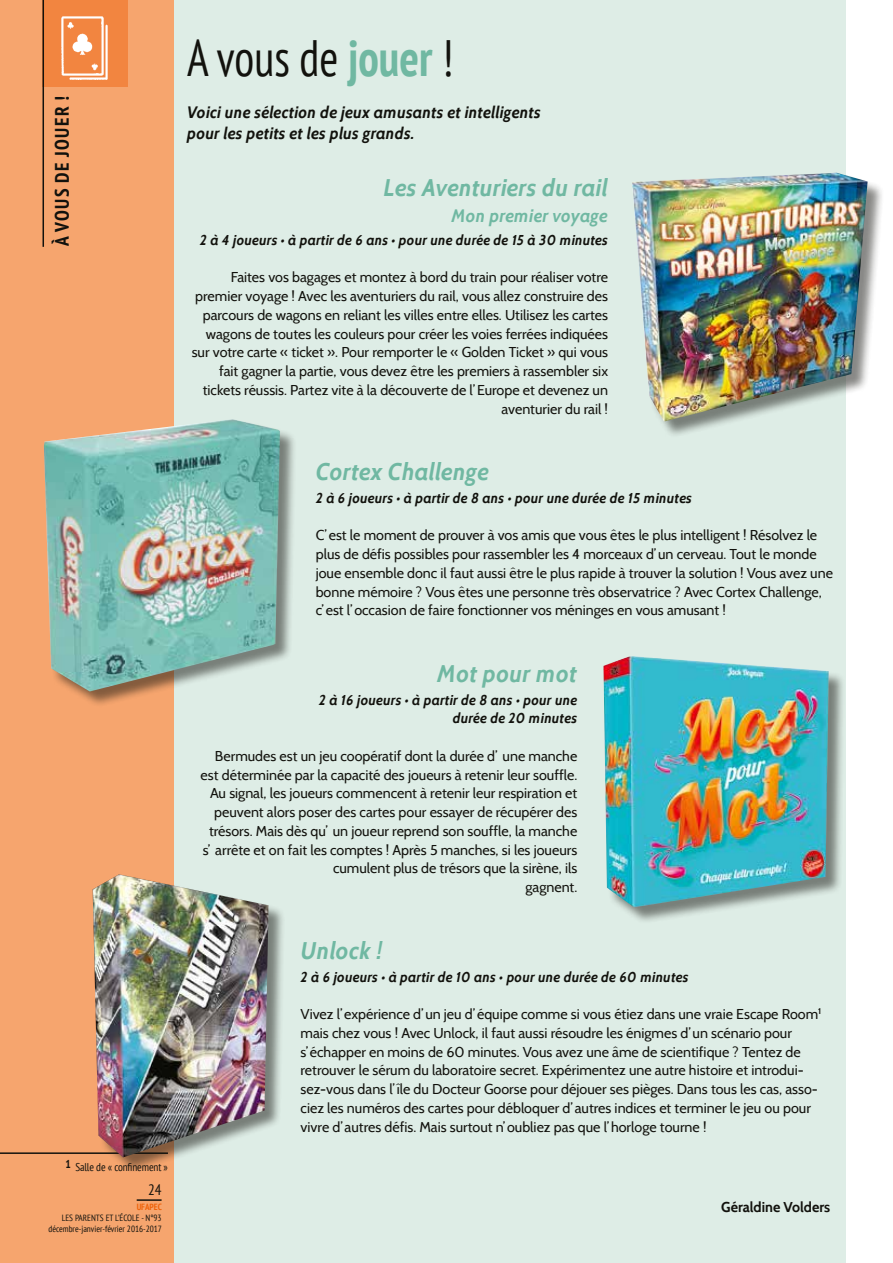
<style>
.page{position:relative;width:893px;height:1263px;background:#fff}
.page>*{position:absolute;margin:0;border:0;box-sizing:border-box;transform-origin:0 0}
.t1{font:condensed 51px "PT Sans";color:#12120d;scale:.9 1}
.t2{font:italic 700 24px "Cabin";color:#70b8a2}
.t3{font:700 condensed 19.5px "PT Sans";letter-spacing:.08em;color:#12120d}
.t4{font:italic 700 18px "Cabin";color:#70b8a2}
.t5{font:italic 700 16.5px/21px "Cabin";color:#12120d}
.t6{font:condensed 15px "PT Sans";color:#12120d}
.t7{font:14.25px/18.8px "Cabin";color:#12120d;text-align:right}
.t8{font:italic 700 14.25px/18.8px "Cabin";color:#12120d;text-align:right}
.t9{font:700 14.25px "Cabin";color:#12120d}
.t10{font:condensed 11.25px "PT Sans";letter-spacing:-.01em;color:#12120d}
.t11{font:condensed 9px/10.8px "PT Sans";color:#12120d;text-align:right}
.t12{font:700 condensed 9px "PT Sans";color:#ee630b}
.s1{font-weight:700;color:#70b8a2}
</style>
<div class="page">
<div style="left:0;top:0;width:174px;height:1263px;background:#f6a56e"></div>
<div style="left:174px;top:0;width:672px;height:1263px;background:#deede6"></div>
<div style="left:43px;top:0;width:85px;height:87px;background:#f28540"></div>
<img style="left:61px;top:16px;width:47px;height:64px">
<hr style="left:43px;top:0;width:1px;height:247px;background:#12120d">
<hr style="left:137px;top:1199px;width:25px;height:2px;background:#12120d">
<div style="left:633px;top:174px;width:251px;height:264px;background:#12120d;opacity:.5"></div>
<img style="left:632px;top:173px;width:236px;height:249px">
<div style="left:45px;top:420px;width:252px;height:288px;background:#12120d;opacity:.5"></div>
<img style="left:44px;top:419px;width:236px;height:272px">
<div style="left:604px;top:657px;width:242px;height:267px;background:#12120d;opacity:.5"></div>
<img style="left:603px;top:656px;width:226px;height:251px">
<hr style="left:0;top:1152px;width:168px;height:2px;background:#12120d">
<div style="left:93px;top:876px;width:193px;height:298px;background:#12120d;opacity:.5"></div>
<img style="left:93px;top:874px;width:176px;height:283px">
<h3 class="t3" style="left:49px;top:246px;width:151px;rotate:-90deg">À VOUS DE JOUER !</h3>
<h1 class="t1" style="left:187px;top:26px;width:298px">A vous de <span class="s1">jouer</span> !</h1>
<p class="t5" style="left:187px;top:101px;width:355px">Voici une sélection de jeux amusants et intelligents pour les petits et les plus grands.</p>
<h2 class="t2" style="left:383px;top:173px;width:226px">Les Aventuriers du rail</h2>
<p class="t4" style="left:451px;top:205px;width:158px">Mon premier voyage</p>
<p class="t8" style="left:200px;top:230px;width:410px">2 à 4 joueurs • à partir de 6 ans • pour une durée de 15 à 30 minutes</p>
<p class="t7" style="left:192px;top:268px;width:418px">Faites vos bagages et montez à bord du train pour réaliser votre premier voyage ! Avec les aventuriers du rail, vous allez construire des parcours de wagons en reliant les villes entre elles. Utilisez les cartes wagons de toutes les couleurs pour créer les voies ferrées indiquées sur votre carte « ticket ». Pour remporter le « Golden Ticket » qui vous fait gagner la partie, vous devez être les premiers à rassembler six tickets réussis. Partez vite à la découverte de l’Europe et devenez un aventurier du rail !</p>
<p class="t10" style="left:66px;top:1160px;width:104px"><sup>1</sup> Salle de « confinement »</p>
<p class="t6" style="left:148px;top:1180px;width:15px">24</p>
<p class="t12" style="left:137px;top:1201px;width:27px">UFAPEC</p>
<p class="t11" style="left:49px;top:1212px;width:115px">LES PARENTS ET L’ÉCOLE - N°93 décembre-janvier-février 2016-2017</p>
<h2 class="t2" style="left:316px;top:457px;width:175px">Cortex Challenge</h2>
<p class="t8" style="left:316px;top:488px;width:378px">2 à 6 joueurs • à partir de 8 ans • pour une durée de 15 minutes</p>
<p class="t7" style="left:316px;top:526px;width:519px;text-align:left">C’est le moment de prouver à vos amis que vous êtes le plus intelligent ! Résolvez le plus de défis possibles pour rassembler les 4 morceaux d’un cerveau. Tout le monde joue ensemble donc il faut aussi être le plus rapide à trouver la solution ! Vous avez une bonne mémoire ? Vous êtes une personne très observatrice ? Avec Cortex Challenge, c’est l’occasion de faire fonctionner vos méninges en vous amusant !</p>
<h2 class="t2" style="left:437px;top:659px;width:141px">Mot pour mot</h2>
<p class="t8" style="left:319px;top:690px;width:260px">2 à 16 joueurs • à partir de 8 ans • pour une durée de 20 minutes</p>
<p class="t7" style="left:201px;top:746px;width:378px">Bermudes est un jeu coopératif dont la durée d’ une manche est déterminée par la capacité des joueurs à retenir leur souffle.<br>Au signal, les joueurs commencent à retenir leur respiration et peuvent alors poser des cartes pour essayer de récupérer des trésors. Mais dès qu’ un joueur reprend son souffle, la manche s’ arrête et on fait les comptes ! Après 5 manches, si les joueurs cumulent plus de trésors que la sirène, ils<br>gagnent.</p>
<h2 class="t2" style="left:301px;top:935px;width:83px">Unlock !</h2>
<p class="t8" style="left:301px;top:967px;width:390px">2 à 6 joueurs • à partir de 10 ans • pour une durée de 60 minutes</p>
<p class="t7" style="left:301px;top:1004px;width:522px;text-align:left">Vivez l’expérience d’un jeu d’équipe comme si vous étiez dans une vraie Escape Room<sup>1 </sup>mais chez vous ! Avec Unlock, il faut aussi résoudre les énigmes d’un scénario pour s’échapper en moins de 60 minutes. Vous avez une âme de scientifique ? Tentez de retrouver le sérum du laboratoire secret. Expérimentez une autre histoire et introdui&shy;sez-vous dans l’ île du Docteur Goorse pour déjouer ses pièges. Dans tous les cas, asso&shy;ciez les numéros des cartes pour débloquer d’ autres indices et terminer le jeu ou pour vivre d’ autres défis. Mais surtout n’oubliez pas que l’horloge tourne !</p>
<p class="t9" style="left:721px;top:1199px;width:110px">Géraldine Volders</p>
</div>
